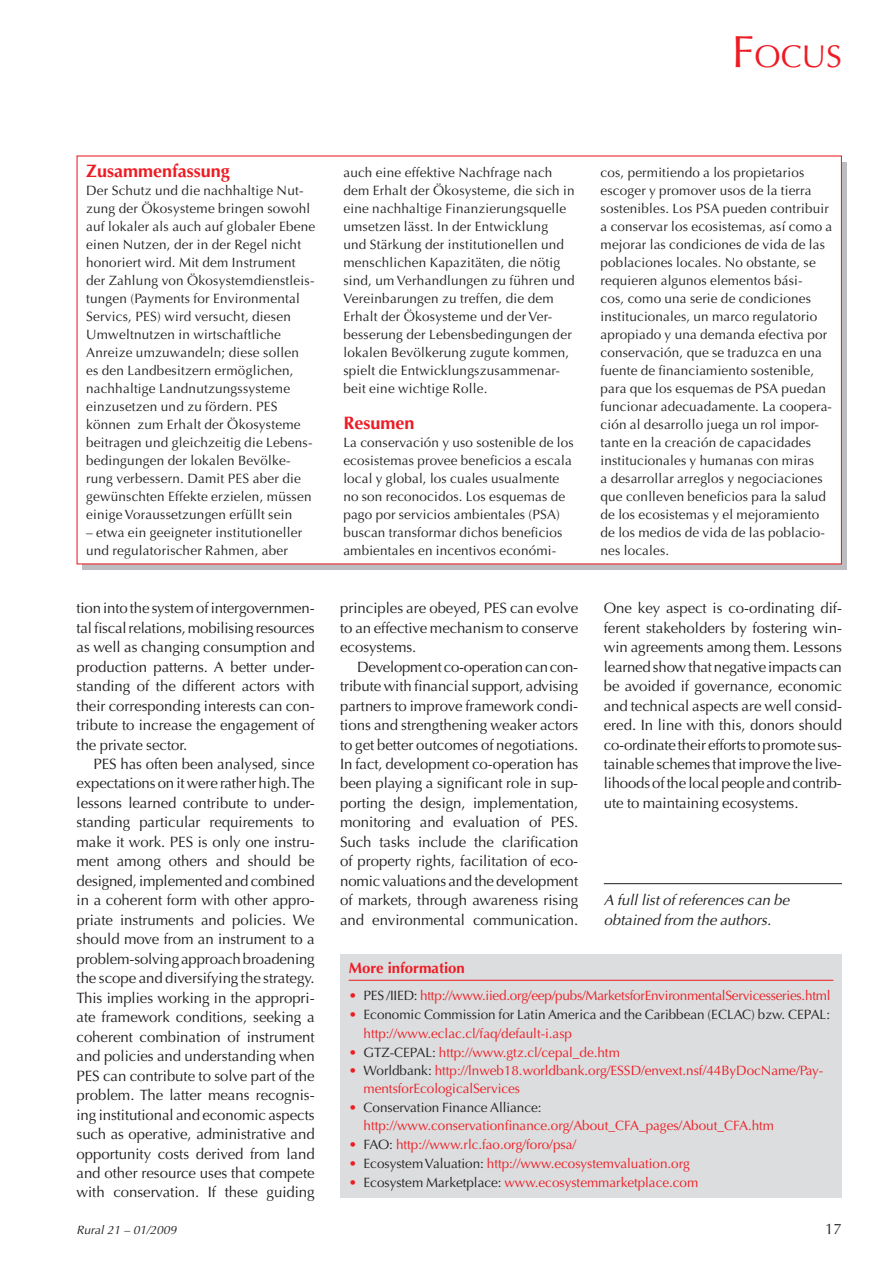
<style>
.page{position:relative;width:893px;height:1263px;background:#fff}
.page>*{position:absolute;margin:0;border:0;box-sizing:border-box;transform-origin:0 0}
.t1{font:31.5px "Optima";color:#ed1c24}
.t2{font:700 18px "Optima";color:#ed1c24}
.t3{font:15px/19.5px "Optima";letter-spacing:-.005em;color:#231f20;text-align:justify}
.t4{font:italic 15px/19.5px "Optima";letter-spacing:-.005em;color:#231f20}
.t5{font:700 15px "Optima";color:#ed1c24}
.t6{font:13.5px/18px "Optima";letter-spacing:.01em;color:#231f20}
.t7{font:13.5px/18px "Optima";letter-spacing:-.005em;color:#ed1c24}
.t8{font:italic 12px "Optima";color:#231f20}
.s1{font-size:45px}
.s2{color:#231f20}
.s3{color:#ed1c24}
</style>
<div class="page">
<hr style="left:604px;top:883px;width:238px;height:1px;background:#231f20">
<div style="left:340px;top:954px;width:502px;height:243px;background:#dcddde"></div>
<hr style="left:349px;top:980px;width:484px;height:1px;background:#ed1c24">
<h1 class="t1" style="left:732px;top:43px;width:112px"><span class="s1">F</span>OCUS</h1>
<h2 class="t2" style="left:86px;top:163px;width:145px">Zusammenfassung</h2>
<p class="t6" style="left:86px;top:183px;width:231px">Der Schutz und die nachhaltige Nut&shy;zung der Ökosysteme bringen sowohl auf lokaler als auch auf globaler Ebene einen Nutzen, der in der Regel nicht honoriert wird. Mit dem Instrument der Zahlung von Ökosystemdienstleis&shy;tungen (Payments for Environmental Servics, PES) wird versucht, diesen Umweltnutzen in wirtschaftliche Anreize umzuwandeln; diese sollen<br>es den Landbesitzern ermöglichen, nachhaltige Landnutzungssysteme einzusetzen und zu fördern. PES können zum Erhalt der Ökosysteme beitragen und gleichzeitig die Lebens&shy;bedingungen der lokalen Bevölke&shy;rung verbessern. Damit PES aber die gewünschten Effekte erzielen, müssen einige Voraussetzungen erfüllt sein</p>
<p class="t6" style="left:86px;top:525px;width:218px">– etwa ein geeigneter institutioneller und regulatorischer Rahmen, aber</p>
<p class="t3" style="left:77px;top:600px;width:240px">tion into the system of intergovernmen&shy;tal fiscal relations, mobilising resources as well as changing consumption and production patterns. A better under&shy;standing of the different actors with their corresponding interests can con&shy;tribute to increase the engagement of the private sector.</p>
<p class="t3" style="left:77px;top:756px;width:240px;text-indent:17px">PES has often been analysed, since expectations on it were rather high. The lessons learned contribute to under&shy;standing particular requirements to make it work. PES is only one instru&shy;ment among others and should be designed, implemented and combined in a coherent form with other appro&shy;priate instruments and policies. We should move from an instrument to a problem-solving approach broadening the scope and diversifying the strategy.<br>This implies working in the appropri&shy;ate framework conditions, seeking a coherent combination of instrument and policies and understanding when PES can contribute to solve part of the problem. The latter means recognis&shy;ing institutional and economic aspects such as operative, administrative and opportunity costs derived from land and other resource uses that compete with conservation. If these guiding</p>
<p class="t6" style="left:343px;top:165px;width:233px">auch eine effektive Nachfrage nach dem Erhalt der Ökosysteme, die sich in eine nachhaltige Finanzierungsquelle umsetzen lässt. In der Entwicklung<br>und Stärkung der institutionellen und menschlichen Kapazitäten, die nötig sind, um Verhandlungen zu führen und Vereinbarungen zu treffen, die dem Erhalt der Ökosysteme und der Ver&shy;besserung der Lebensbedingungen der lokalen Bevölkerung zugute kommen, spielt die Entwicklungszusammenar&shy;beit eine wichtige Rolle.</p>
<h2 class="t2" style="left:343px;top:415px;width:73px">Resumen</h2>
<p class="t6" style="left:343px;top:435px;width:232px">La conservación y uso sostenible de los ecosistemas provee beneficios a escala local y global, los cuales usualmente no son reconocidos. Los esquemas de pago por servicios ambientales (PSA) buscan transformar dichos beneficios ambientales en incentivos económi-</p>
<p class="t3" style="left:340px;top:600px;width:240px">principles are obeyed, PES can evolve to an effective mechanism to conserve ecosystems.</p>
<p class="t3" style="left:340px;top:658px;width:240px;text-indent:17px">Development co-operation can con&shy;tribute with financial support, advising partners to improve framework condi&shy;tions and strengthening weaker actors to get better outcomes of negotiations.<br>In fact, development co-operation has been playing a significant role in sup&shy;porting the design, implementation, monitoring and evaluation of PES.<br>Such tasks include the clarification of property rights, facilitation of eco&shy;nomic valuations and the development of markets, through awareness rising and environmental communication.</p>
<p class="t6" style="left:601px;top:165px;width:233px">cos, permitiendo a los propietarios escoger y promover usos de la tierra sostenibles. Los PSA pueden contribuir a conservar los ecosistemas, así como a mejorar las condiciones de vida de las poblaciones locales. No obstante, se requieren algunos elementos bási-<br>cos, como una serie de condiciones institucionales, un marco regulatorio apropiado y una demanda efectiva por conservación, que se traduzca en una fuente de financiamiento sostenible, para que los esquemas de PSA puedan funcionar adecuadamente. La coopera&shy;ción al desarrollo juega un rol impor&shy;tante en la creación de capacidades institucionales y humanas con miras<br>a desarrollar arreglos y negociaciones que conlleven beneficios para la salud de los ecosistemas y el mejoramiento de los medios de vida de las poblacio&shy;nes locales.</p>
<p class="t3" style="left:604px;top:600px;width:240px">One key aspect is co-ordinating dif&shy;ferent stakeholders by fostering win&shy;win agreements among them. Lessons learned show that negative impacts can be avoided if governance, economic and technical aspects are well consid&shy;ered. In line with this, donors should co-ordinate their efforts to promote sus&shy;tainable schemes that improve the live&shy;lihoods of the local people and contrib&shy;ute to maintaining ecosystems.</p>
<p class="t4" style="left:604px;top:892px;width:187px">A full list of references can be obtained from the authors.</p>
<p class="t5" style="left:349px;top:962px;width:118px">More information</p>
<p class="t7" style="left:349px;top:988px;width:483px">• <span class="s2">PES /IIED:</span> http://www.iied.org/eep/pubs/MarketsforEnvironmentalServicesseries.html</p>
<p class="t6" style="left:364px;top:1006px;width:468px;line-height:18.9px;text-indent:-15px"><span class="s3">•</span> Economic Commission for Latin America and the Caribbean (ECLAC) bzw. CEPAL: <span class="s3">http://www.eclac.cl/faq/default-i.asp</span></p>
<p class="t7" style="left:349px;top:1044px;width:273px">• <span class="s2">GTZ-CEPAL:</span> http://www.gtz.cl/cepal_de.htm</p>
<p class="t7" style="left:364px;top:1063px;width:461px;text-indent:-15px">• <span class="s2">Worldbank:</span> http://lnweb18.worldbank.org/ESSD/envext.nsf/44ByDocName/Pay&shy;mentsforEcologicalServices</p>
<p class="t7" style="left:364px;top:1100px;width:412px;text-indent:-15px">• <span class="s2">Conservation Finance Alliance: </span>http://www.conservationfinance.org/About_CFA_pages/About_CFA.htm</p>
<p class="t7" style="left:349px;top:1137px;width:229px">• <span class="s2">FAO:</span> http://www.rlc.fao.org/foro/psa/</p>
<p class="t7" style="left:349px;top:1156px;width:343px">• <span class="s2">Ecosystem Valuation:</span> http://www.ecosystemvaluation.org</p>
<p class="t7" style="left:349px;top:1174px;width:351px">• <span class="s2">Ecosystem Marketplace:</span> www.ecosystemmarketplace.com</p>
<p class="t8" style="left:77px;top:1224px;width:101px">Rural 21 – 01/2009</p>
<p class="t3" style="left:825px;top:1220px;width:18px">17</p>
</div>
